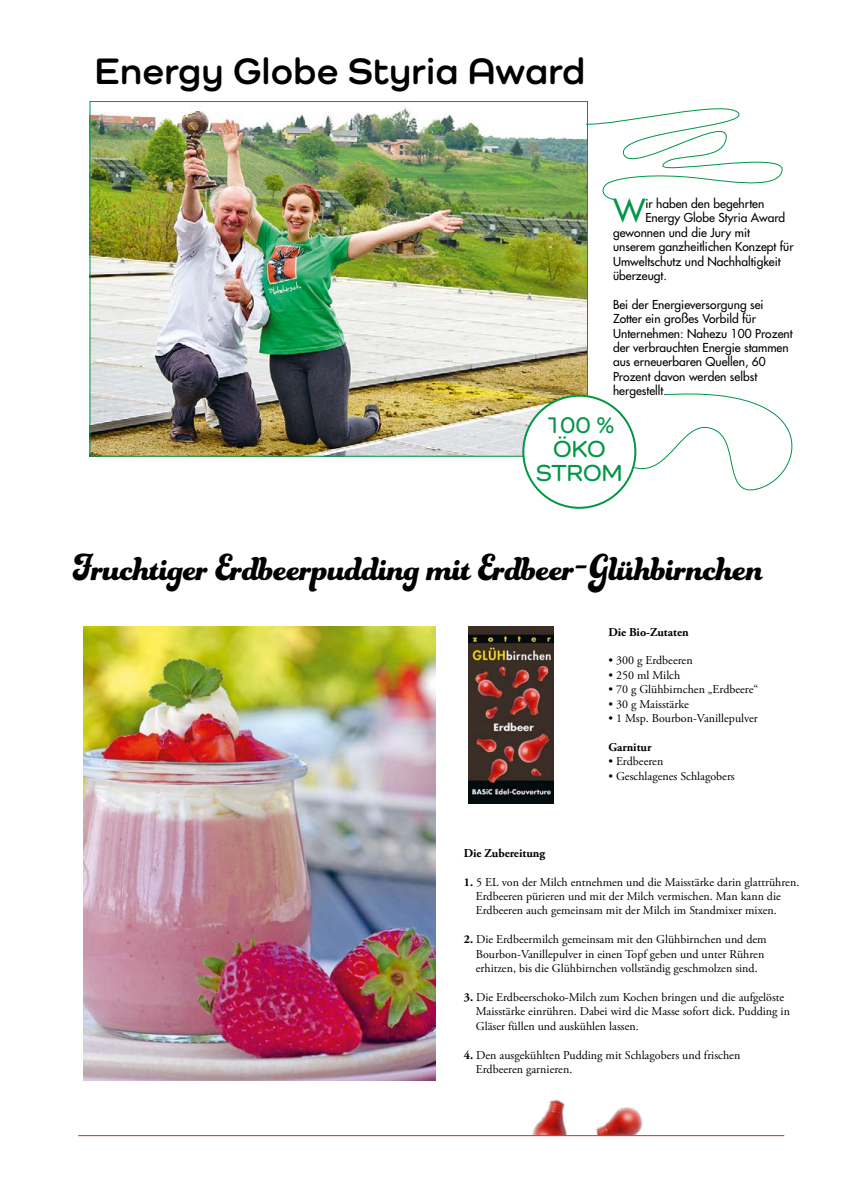
<style>
.page{position:relative;width:842px;height:1191px;background:#fff}
.page>*{position:absolute;margin:0;border:0;box-sizing:border-box;transform-origin:0 0}
.t1{font:40px "Funkydori";color:#000}
.t2{font:700 38px "Como";letter-spacing:.01em;color:#000}
.t3{font:500 31.1px "Futura Std";color:#009646}
.t4{font:600 24px/24px "Como";color:#009646;text-align:center}
.t5{font:12px/14.4px "Adobe Garamond Pro";color:#000}
.t6{font:500 12px/14.4px "Futura Std";color:#000}
.t7{font:700 12px "Adobe Garamond Pro";color:#000}
.s1{font-weight:700}
</style>
<div class="page">
<img style="left:84px;top:627px;width:351px;height:453px">
<img style="left:596px;top:1107px;width:47px;height:28px">
<img style="left:468px;top:627px;width:86px;height:177px">
<img style="left:532px;top:1099px;width:35px;height:36px">
<hr style="left:78px;top:1135px;width:706px;height:1px;background:#cd2f1a">
<img style="left:92px;top:108px;width:494px;height:346px">
<svg style="left:632px;top:393px;width:161px;height:98px"></svg>
<div style="left:523px;top:396px;width:112px;height:112px;background:#fff;border-radius:50%"></div>
<div style="left:522px;top:395px;width:114px;height:114px;border:2px solid #009646;border-radius:50%"></div>
<svg style="left:585px;top:101px;width:198px;height:99px"></svg>
<h2 class="t2" style="left:95px;top:48px;width:492px">Energy Globe Styria Award</h2>
<h3 class="t3" style="left:613px;top:191px;width:33px">W</h3>
<p class="t6" style="left:645px;top:196px;width:121px">ir haben den begehrten</p>
<p class="t6" style="left:645px;top:211px;width:141px">Energy Globe Styria Award</p>
<p class="t6" style="left:613px;top:225px;width:138px">gewonnen und die Jury mit</p>
<p class="t6" style="left:613px;top:240px;width:182px">unserem ganzheitlichen Konzept für</p>
<p class="t6" style="left:613px;top:254px;width:169px">Umweltschutz und Nachhaltigkeit</p>
<p class="t6" style="left:613px;top:268px;width:55px">überzeugt.</p>
<p class="t6" style="left:613px;top:297px;width:181px">Bei der Energieversorgung sei<br>Zotter ein großes Vorbild für<br>Unternehmen: Nahezu 100 Prozent der verbrauchten Energie stammen aus erneuerbaren Quellen, 60<br>Prozent davon werden selbst hergestellt.</p>
<h3 class="t4" style="left:536px;top:412px;width:88px">100 %<br>ÖKO<br>STROM</h3>
<h1 class="t1" style="left:73px;top:543px;width:693px">Fruchtiger Erdbeerpudding mit Erdbeer-Glühbirnchen</h1>
<p class="t7" style="left:608px;top:625px;width:82px">Die Bio-Zutaten</p>
<p class="t5" style="left:608px;top:654px;width:86px">• 300 g Erdbeeren</p>
<p class="t5" style="left:608px;top:668px;width:73px">• 250 ml Milch</p>
<p class="t5" style="left:608px;top:682px;width:152px">• 70 g Glühbirnchen „Erdbeere“</p>
<p class="t5" style="left:608px;top:697px;width:82px">• 30 g Maisstärke</p>
<p class="t5" style="left:608px;top:711px;width:151px">• 1 Msp. Bourbon-Vanillepulver</p>
<p class="t7" style="left:608px;top:740px;width:45px">Garnitur</p>
<p class="t5" style="left:608px;top:754px;width:56px">• Erdbeeren</p>
<p class="t5" style="left:608px;top:769px;width:128px">• Geschlagenes Schlagobers</p>
<p class="t7" style="left:464px;top:846px;width:83px">Die Zubereitung</p>
<p class="t5" style="left:476px;top:875px;width:325px;text-indent:-12px"><span class="s1">1.</span> 5 EL von der Milch entnehmen und die Maisstärke darin glattrühren.<br>Erdbeeren pürieren und mit der Milch vermischen. Man kann die<br>Erdbeeren auch gemeinsam mit der Milch im Standmixer mixen.</p>
<p class="t5" style="left:476px;top:932px;width:292px;text-indent:-12px"><span class="s1">2.</span> Die Erdbeermilch gemeinsam mit den Glühbirnchen und dem<br>Bourbon-Vanillepulver in einen Topf geben und unter Rühren erhitzen, bis die Glühbirnchen vollständig geschmolzen sind.</p>
<p class="t5" style="left:476px;top:990px;width:316px;text-indent:-12px"><span class="s1">3.</span> Die Erdbeerschoko-Milch zum Kochen bringen und die aufgelöste<br>Maisstärke einrühren. Dabei wird die Masse sofort dick. Pudding in<br>Gläser füllen und auskühlen lassen.</p>
<p class="t5" style="left:476px;top:1048px;width:266px;text-indent:-12px"><span class="s1">4.</span> Den ausgekühlten Pudding mit Schlagobers und frischen<br>Erdbeeren garnieren.</p>
</div>
